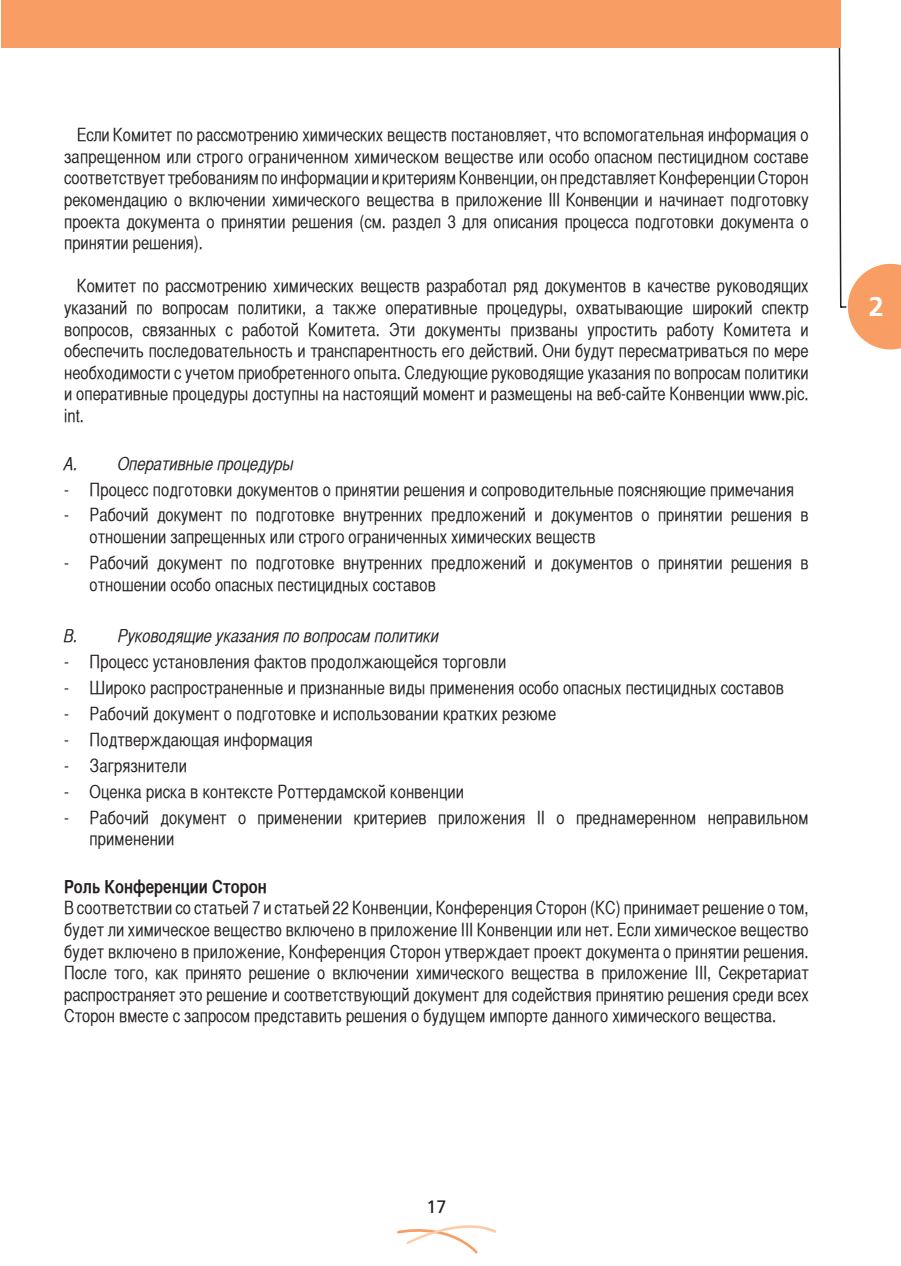
<style>
.page{position:relative;width:901px;height:1266px;background:#fff}
.page>*{position:absolute;margin:0;border:0;box-sizing:border-box;transform-origin:0 0}
.t1{font:700 27px "Frutiger";color:#fff}
.t2{font:18px/21.6px "Helvetica CY Plain";color:#231f20;text-align:justify}
.t3{font:18px "Helvetica CY Oblique";color:#231f20}
.t4{font:18px "Helvetica CY Bold";color:#231f20}
.t5{font:18px "Frutiger";color:#231f20}
</style>
<div class="page">
<hr style="left:0;top:0;width:1px;height:47px;background:#f89e64">
<div style="left:1px;top:0;width:839px;height:47px;background:#f89e64"></div>
<svg style="left:397px;top:1225px;width:100px;height:29px"></svg>
<svg style="left:837px;top:45px;width:63px;height:305px"></svg>
<div style="left:864px;top:294px;width:24px;height:24px;background:#f89e64"></div>
<p class="t2" style="left:64px;top:126px;width:746px;text-indent:13px">Если Комитет по рассмотрению химических веществ постановляет, что вспомогательная информация о запрещенном или строго ограниченном химическом веществе или особо опасном пестицидном составе соответствует требованиям по информации и критериям Конвенции, он представляет КонференцииСторон рекомендацию о включении химического вещества в приложение III Конвенции и начинает подготовку проекта документа о принятии решения (см. раздел 3 для описания процесса подготовки документа о принятии решения).</p>
<p class="t2" style="left:64px;top:277px;width:746px;text-indent:13px">Комитет по рассмотрению химических веществ разработал ряд документов в качестве руководящих указаний по вопросам политики, а также оперативные процедуры, охватывающие широкий спектр вопросов, связанных с работой Комитета. Эти документы призваны упростить работу Комитета и обеспечить последовательность и транспарентность его действий. Они будут пересматриваться по мере необходимости с учетом приобретенного опыта. Следующие руководящие указания по вопросам политики и оперативные процедуры доступны на настоящий момент и размещены на веб-сайте Конвенции www.pic. int.</p>
<p class="t3" style="left:64px;top:456px;width:231px">A. Оперативные процедуры</p>
<p class="t2" style="left:64px;top:480px;width:731px">- Процесс подготовки документов о принятии решения и сопроводительные поясняющие примечания</p>
<p class="t2" style="left:90px;top:506px;width:720px;text-indent:-26px">- Рабочий документ по подготовке внутренних предложений и документов о принятии решения в отношении запрещенных или строго ограниченных химических веществ</p>
<p class="t2" style="left:90px;top:553px;width:720px;text-indent:-26px">- Рабочий документ по подготовке внутренних предложений и документов о принятии решения в отношении особо опасных пестицидных составов</p>
<p class="t3" style="left:64px;top:629px;width:376px">B. Руководящие указания по вопросам политики</p>
<p class="t2" style="left:64px;top:652px;width:443px">- Процесс установления фактов продолжающейся торговли</p>
<p class="t2" style="left:64px;top:678px;width:721px">- Широко распространенные и признанные виды применения особо опасных пестицидных составов</p>
<p class="t2" style="left:64px;top:704px;width:493px">- Рабочий документ о подготовке и использовании кратких резюме</p>
<p class="t2" style="left:64px;top:730px;width:250px">- Подтверждающая информация</p>
<p class="t2" style="left:64px;top:756px;width:124px">- Загрязнители</p>
<p class="t2" style="left:64px;top:782px;width:401px">- Оценка риска в контексте Роттердамской конвенции</p>
<p class="t2" style="left:90px;top:808px;width:720px;text-indent:-26px">- Рабочий документ о применении критериев приложения II о преднамеренном неправильном применении</p>
<p class="t4" style="left:64px;top:879px;width:204px">Роль Конференции Сторон</p>
<p class="t2" style="left:64px;top:898px;width:746px">В соответствии со статьей 7 и статьей 22 Конвенции, Конференция Сторон (КС) принимает решение о том, будет ли химическое вещество включено в приложение III Конвенции или нет. Если химическое вещество будет включено в приложение, Конференция Сторон утверждает проект документа о принятии решения.<br>После того, как принято решение о включении химического вещества в приложение III, Секретариат распространяет это решение и соответствующий документ для содействия принятию решения среди всех Сторон вместе с запросом представить решения о будущем импорте данного химического вещества.</p>
<h1 class="t1" style="left:868px;top:295px;width:17px">2</h1>
<p class="t5" style="left:426px;top:1199px;width:22px">17</p>
</div>
